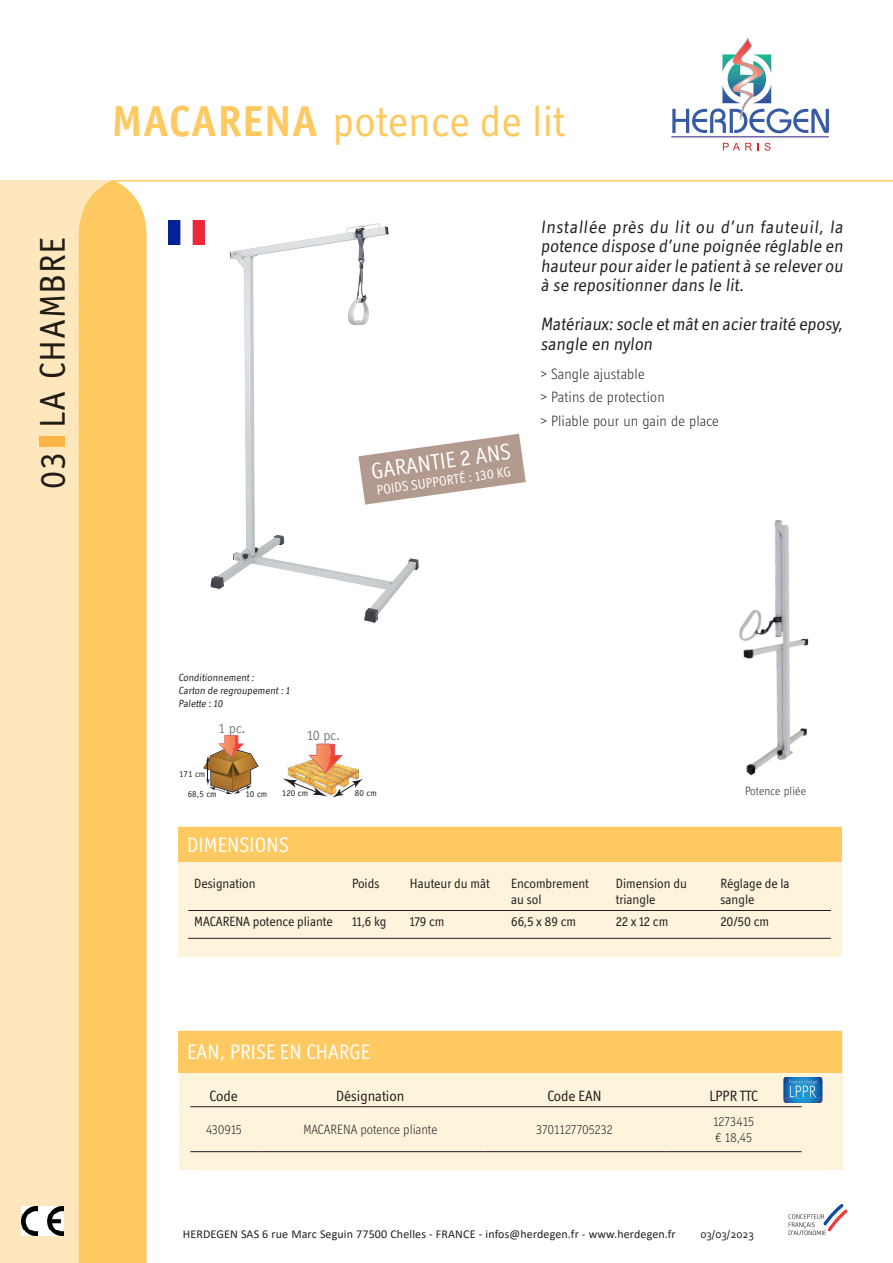
<style>
.page{position:relative;width:893px;height:1263px;background:#fff}
.page>*{position:absolute;margin:0;border:0;box-sizing:border-box;transform-origin:0 0}
.t1{font:43.5px "Officina Display ITC Std";letter-spacing:.01em;color:#fec960}
.t2{font:36px "Officina Sans";letter-spacing:.015em;color:#231f20}
.t3{font:22.5px "Officina Display ITC Std";color:#fff}
.t4{font:21px "Officina Display ITC Std";letter-spacing:.01em;color:#fff}
.intro_produit{font:18px/19.5px "Officina Display ITC Std";color:#231f20;text-align:justify}
.descriptif_produit{font:300 15px "Officina Display ITC Std";letter-spacing:.01em;color:#231f20}
.t5{font:15px "Officina Display ITC Std";color:#231f20}
.TITRE_PETIT{font:14.1px "Officina Sans";color:#7e8083}
.t6{font:13.8px "Officina Display ITC Std";color:#fff}
.t7{font:13.5px/16.2px "Officina Display ITC Std";color:#231f20}
.t8{font:300 13.5px "Officina Display ITC Std";color:#231f20}
.t9{font:12px "Calibri";letter-spacing:.01em;color:#231f20}
.t10{font:300 12px "Officina Display ITC Std";letter-spacing:.01em;color:#231f20}
.t11{font:12px "Corbel";letter-spacing:-.01em;color:#231f20}
.t12{font:10.5px/12.6px "Officina Display ITC Std";color:#231f20}
.TITRE_PETIT-2{font:9px "Officina Sans";color:#231f20}
.s1{font-family:"Helvetica Neue";font-weight:900;font-stretch:condensed;color:#fec960}
.s2{font-family:"Officina Sans";font-weight:700}
</style>
<div class="page">
<svg style="left:789px;top:1204px;width:59px;height:31px"></svg>
<div style="left:0;top:180px;width:113px;height:1083px;background:#fee7bc"></div>
<hr style="left:113px;top:180px;width:780px;height:2px;background:#fec960">
<div style="left:79px;top:180px;width:68px;height:1083px;background:#fec960"></div>
<svg style="left:723px;top:143px;width:47px;height:8px"></svg>
<hr style="left:671px;top:137px;width:158px;height:1px;background:#2e3092">
<svg style="left:672px;top:38px;width:157px;height:95px"></svg>
<img style="left:22px;top:1206px;width:41px;height:30px">
<img style="left:168px;top:221px;width:36px;height:23px">
<div style="left:179px;top:1030px;width:663px;height:139px;background:#fef3db"></div>
<div style="left:179px;top:1031px;width:663px;height:41px;background:#fec960"></div>
<hr style="left:257px;top:1106px;width:226px;height:1px;background:#231f20">
<hr style="left:483px;top:1106px;width:182px;height:1px;background:#231f20">
<hr style="left:665px;top:1106px;width:137px;height:1px;background:#231f20">
<hr style="left:257px;top:1151px;width:226px;height:1px;background:#231f20">
<hr style="left:483px;top:1151px;width:182px;height:1px;background:#231f20">
<hr style="left:665px;top:1151px;width:137px;height:1px;background:#231f20">
<hr style="left:190px;top:1106px;width:67px;height:1px;background:#231f20">
<hr style="left:190px;top:1151px;width:67px;height:1px;background:#231f20">
<div style="left:179px;top:826px;width:663px;height:130px;background:#fef3db"></div>
<div style="left:179px;top:827px;width:663px;height:34px;background:#fec960"></div>
<hr style="left:188px;top:910px;width:158px;height:1px;background:#231f20">
<hr style="left:346px;top:910px;width:58px;height:1px;background:#231f20">
<hr style="left:404px;top:910px;width:101px;height:1px;background:#231f20">
<hr style="left:505px;top:910px;width:105px;height:1px;background:#231f20">
<hr style="left:610px;top:910px;width:104px;height:1px;background:#231f20">
<hr style="left:714px;top:910px;width:117px;height:1px;background:#231f20">
<hr style="left:188px;top:938px;width:158px;height:1px;background:#231f20">
<hr style="left:346px;top:938px;width:58px;height:1px;background:#231f20">
<hr style="left:404px;top:938px;width:101px;height:1px;background:#231f20">
<hr style="left:505px;top:938px;width:105px;height:1px;background:#231f20">
<hr style="left:610px;top:938px;width:104px;height:1px;background:#231f20">
<hr style="left:714px;top:938px;width:117px;height:1px;background:#231f20">
<img style="left:783px;top:1077px;width:39px;height:26px">
<svg style="left:419px;top:434px;width:107px;height:63px"></svg>
<img style="left:210px;top:223px;width:209px;height:400px">
<img style="left:283px;top:743px;width:80px;height:54px">
<svg style="left:203px;top:735px;width:55px;height:59px"></svg>
<img style="left:739px;top:520px;width:70px;height:256px">
<h2 class="t2" style="left:32px;top:489px;width:253px;rotate:-90deg">03<span class="s1">I</span>LA CHAMBRE</h2>
<p class="t1" style="left:112px;top:96px;width:454px"><span class="s2">MACARENA</span> potence de lit</p>
<p class="t3" style="left:370px;top:458px;width:142px;rotate:-8deg">GARANTIE 2 ANS</p>
<p class="t6" style="left:376px;top:482px;width:137px;rotate:-8deg">POIDS SUPPORTÉ : 130 KG</p>
<p class="intro_produit" style="left:541px;top:216px;width:306px">Installée près du lit ou d’un fauteuil, la potence dispose d’une poignée réglable en hauteur pour aider le patient à se relever ou à se repositionner dans le lit.</p>
<p class="intro_produit" style="left:541px;top:314px;width:306px">Matériaux: socle et mât en acier traité eposy, sangle en nylon</p>
<p class="descriptif_produit" style="left:541px;top:365px;width:105px">&gt; Sangle ajustable</p>
<p class="descriptif_produit" style="left:541px;top:389px;width:125px">&gt; Patins de protection</p>
<p class="descriptif_produit" style="left:541px;top:412px;width:179px">&gt; Pliable pour un gain de place</p>
<p class="t12" style="left:179px;top:671px;width:79px">Conditionnement :</p>
<p class="t12" style="left:179px;top:684px;width:114px">Carton de regroupement : 1<br>Palette : 10</p>
<p class="TITRE_PETIT" style="left:218px;top:720px;width:29px">1 pc.</p>
<p class="TITRE_PETIT-2" style="left:179px;top:769px;width:28px">171 cm</p>
<p class="TITRE_PETIT" style="left:306px;top:727px;width:35px">10 pc.</p>
<p class="TITRE_PETIT-2" style="left:188px;top:789px;width:30px">68,5 cm</p>
<p class="TITRE_PETIT-2" style="left:245px;top:789px;width:23px">10 cm</p>
<p class="TITRE_PETIT-2" style="left:282px;top:788px;width:28px">120 cm</p>
<p class="TITRE_PETIT-2" style="left:355px;top:788px;width:23px">80 cm</p>
<p class="t10" style="left:745px;top:784px;width:62px">Potence pliée</p>
<p class="t4" style="left:187px;top:832px;width:103px">DIMENSIONS</p>
<p class="t7" style="left:194px;top:875px;width:63px">Designation</p>
<p class="t7" style="left:352px;top:875px;width:29px">Poids</p>
<p class="t7" style="left:410px;top:875px;width:81px">Hauteur du mât</p>
<p class="t7" style="left:511px;top:875px;width:79px">Encombrement au sol</p>
<p class="t7" style="left:616px;top:875px;width:73px">Dimension du triangle</p>
<p class="t7" style="left:720px;top:875px;width:71px">Réglage de la sangle</p>
<p class="t7" style="left:194px;top:913px;width:140px">MACARENA potence pliante</p>
<p class="t7" style="left:352px;top:913px;width:36px">11,6 kg</p>
<p class="t7" style="left:410px;top:913px;width:36px">179 cm</p>
<p class="t7" style="left:511px;top:913px;width:66px">66,5 x 89 cm</p>
<p class="t7" style="left:616px;top:913px;width:54px">22 x 12 cm</p>
<p class="t7" style="left:720px;top:913px;width:50px">20/50 cm</p>
<p class="t4" style="left:187px;top:1040px;width:185px">EAN, PRISE EN CHARGE</p>
<p class="t5" style="left:210px;top:1087px;width:30px">Code</p>
<p class="t5" style="left:336px;top:1087px;width:70px">Désignation</p>
<p class="t5" style="left:547px;top:1087px;width:56px">Code EAN</p>
<p class="t5" style="left:709px;top:1087px;width:50px">LPPR TTC</p>
<p class="t8" style="left:206px;top:1121px;width:38px">430915</p>
<p class="t8" style="left:303px;top:1121px;width:135px">MACARENA potence pliante</p>
<p class="t8" style="left:536px;top:1121px;width:78px">3701127705232</p>
<p class="t8" style="left:713px;top:1113px;width:42px">1273415</p>
<p class="t8" style="left:715px;top:1130px;width:38px">€ 18,45</p>
<p class="t9" style="left:183px;top:1226px;width:494px">HERDEGEN SAS 6 rue Marc Seguin 77500 Chelles - FRANCE - infos@herdegen.fr - www.herdegen.fr</p>
<p class="t11" style="left:700px;top:1226px;width:55px">03/03/2023</p>
</div>
